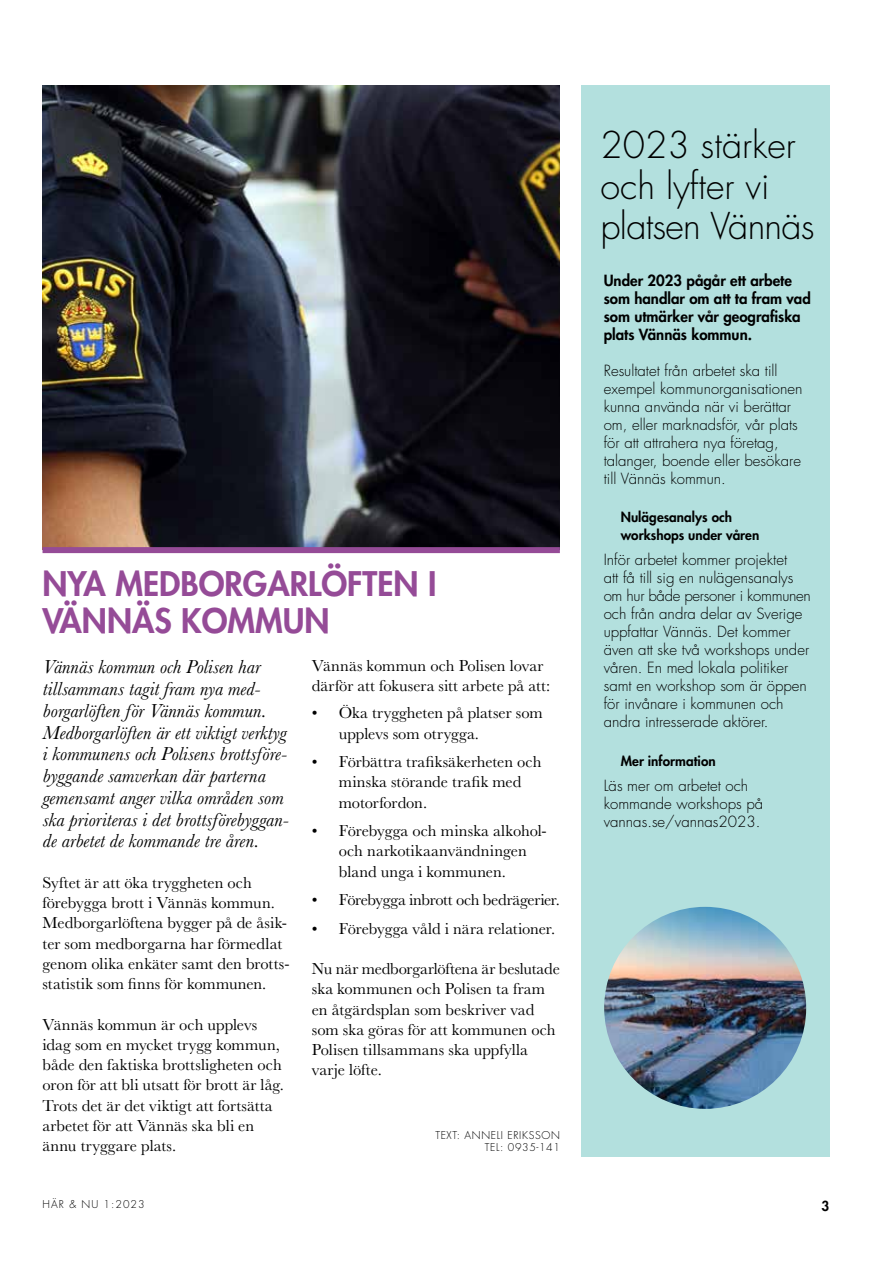
<style>
.page{position:relative;width:893px;height:1263px;background:#fff}
.page>*{position:absolute;margin:0;border:0;box-sizing:border-box;transform-origin:0 0}
.t1{font:300 36px/40.5px "Futura Std";color:#000}
.t2{font:800 33px/37.5px "Futura Std";color:#954b97}
.t3{font:italic 19.5px/21.8px "Baskerville MT Pro";letter-spacing:.005em;color:#000}
.t4{font:16.5px/20.2px "Baskerville MT Pro";color:#000}
.t5{font:16.5px "Baskerville MT Pro";letter-spacing:-.02em;color:#000}
.t6{font:300 15px/18px "Futura Std";color:#000}
.t7{font:800 15px/18px "Futura Std";color:#000}
.t8{font:800 13.5px/18px "Futura Std";letter-spacing:.005em;color:#000}
.t9{font:300 10.5px/12px "Futura Std";letter-spacing:.06em;color:#000;text-align:right}
.t10{font:300 10.5px "Futura Std";letter-spacing:.1em;color:#000}
</style>
<div class="page">
<div style="left:581px;top:85px;width:248px;height:1072px;background:#b3e0de"></div>
<img style="left:42px;top:85px;width:518px;height:464px">
<div style="left:43px;top:547px;width:517px;height:6px;background:#954b97"></div>
<img style="left:604px;top:907px;width:202px;height:202px;border-radius:101px">
<h2 class="t2" style="left:43px;top:565px;width:395px">NYA MEDBORGARLÖFTEN I<br>VÄNNÄS KOMMUN</h2>
<p class="t3" style="left:43px;top:656px;width:248px">Vännäs kommun och Polisen har tillsammans tagit fram nya med&shy;borgarlöften för Vännäs kommun.<br>Medborgarlöften är ett viktigt verktyg i kommunens och Polisens brottsföre&shy;byggande samverkan där parterna gemensamt anger vilka områden som ska prioriteras i det brottsförebyggan&shy;de arbetet de kommande tre åren.</p>
<p class="t4" style="left:43px;top:872px;width:248px">Syftet är att öka tryggheten och förebygga brott i Vännäs kommun.<br>Medborgarlöftena bygger på de åsik&shy;ter som medborgarna har förmedlat genom olika enkäter samt den brotts&shy;statistik som finns för kommunen.</p>
<p class="t4" style="left:43px;top:1014px;width:243px">Vännäs kommun är och upplevs idag som en mycket trygg kommun, både den faktiska brottsligheten och oron för att bli utsatt för brott är låg.<br>Trots det är det viktigt att fortsätta arbetet för att Vännäs ska bli en ännu tryggare plats.</p>
<p class="t4" style="left:312px;top:656px;width:240px">Vännäs kommun och Polisen lovar därför att fokusera sitt arbete på att:</p>
<p class="t4" style="left:339px;top:703px;width:205px;text-indent:-27px">• Öka tryggheten på platser som upplevs som otrygga.</p>
<p class="t4" style="left:339px;top:752px;width:204px;text-indent:-27px">• Förbättra trafiksäkerheten och minska störande trafik med motorfordon.</p>
<p class="t4" style="left:339px;top:821px;width:209px;text-indent:-27px">• Förebygga och minska alkohol&shy;och narkotikaanvändningen bland unga i kommunen.</p>
<p class="t5" style="left:312px;top:890px;width:250px">• Förebygga inbrott och bedrägerier.</p>
<p class="t4" style="left:312px;top:918px;width:245px">• Förebygga våld i nära relationer.</p>
<p class="t4" style="left:312px;top:959px;width:250px">Nu när medborgarlöftena är beslutade ska kommunen och Polisen ta fram en åtgärdsplan som beskriver vad som ska göras för att kommunen och<br>Polisen tillsammans ska uppfylla varje löfte.</p>
<p class="t9" style="left:435px;top:1130px;width:126px">TEXT: ANNELI ERIKSSON<br>TEL: 0935-141</p>
<h1 class="t1" style="left:600px;top:126px;width:215px">2023 stärker och lyfter vi platsen Vännäs</h1>
<p class="t7" style="left:604px;top:271px;width:209px">Under 2023 pågår ett arbete som handlar om att ta fram vad som utmärker vår geografiska plats Vännäs kommun.</p>
<p class="t6" style="left:604px;top:362px;width:200px">Resultatet från arbetet ska till exempel kommunorganisationen kunna använda när vi berättar om, eller marknadsför, vår plats för att attrahera nya företag, talanger, boende eller besökare till Vännäs kommun.</p>
<p class="t8" style="left:621px;top:508px;width:140px">Nulägesanalys och workshops under våren</p>
<p class="t6" style="left:604px;top:551px;width:209px">Inför arbetet kommer projektet<br>att få till sig en nulägensanalys om hur både personer i kommunen och från andra delar av Sverige uppfattar Vännäs. Det kommer även att ske två workshops under våren. En med lokala politiker samt en workshop som är öppen för invånare i kommunen och andra intresserade aktörer.</p>
<p class="t8" style="left:621px;top:752px;width:97px">Mer information</p>
<p class="t6" style="left:604px;top:777px;width:161px">Läs mer om arbetet och kommande workshops på vannas.se/vannas2023.</p>
<p class="t10" style="left:43px;top:1198px;width:104px">HÄR &amp; NU 1:2023</p>
<p class="t8" style="left:821px;top:1196px;width:9px">3</p>
</div>
